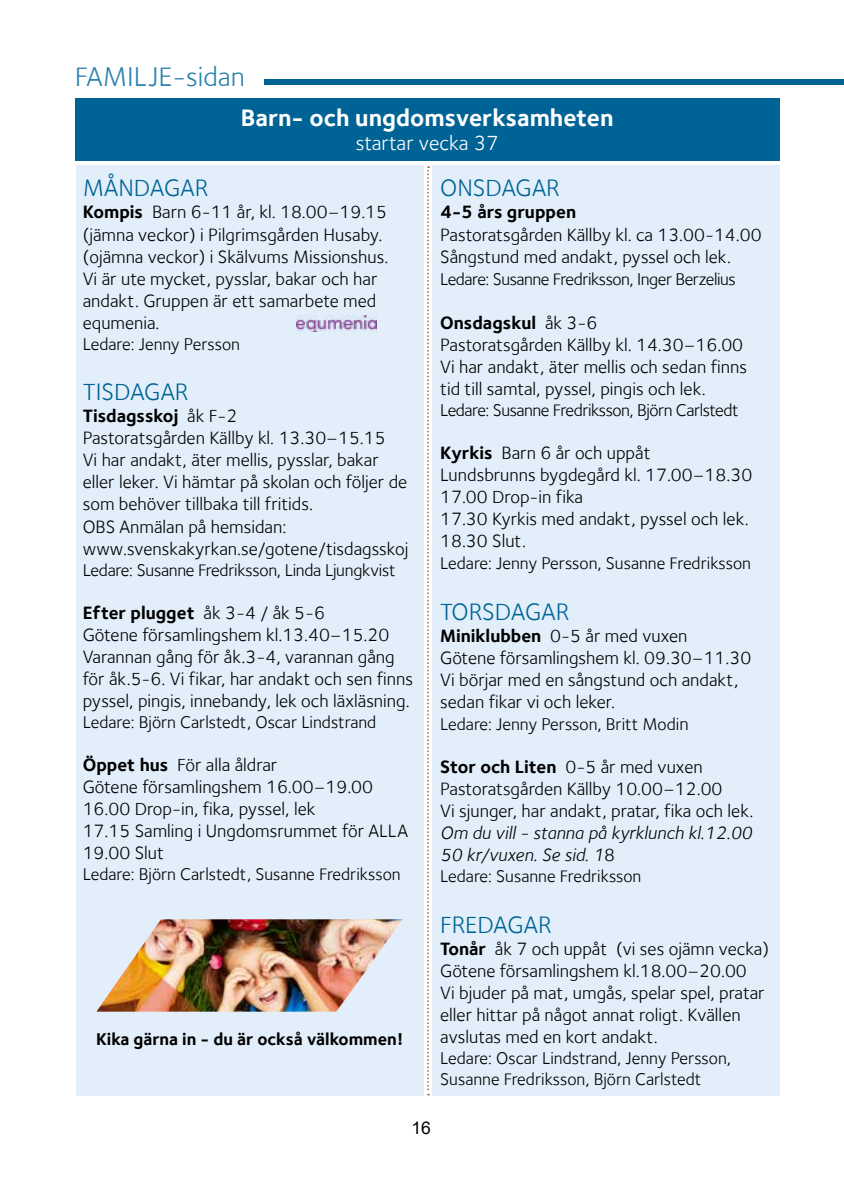
<style>
.page{position:relative;width:844px;height:1191px;background:#fff}
.page>*{position:absolute;margin:0;border:0;box-sizing:border-box;transform-origin:0 0}
.t1{font:28px "Foundry Sterling";color:#2c82ae}
.t2{font:24.5px "Foundry Sterling";color:#006395}
.t3{font:700 24.5px "Foundry Sterling";color:#fff}
.t4{font:21px "Foundry Sterling";color:#fff}
.t5{font:18.38px/22.1px "Foundry Sterling";color:#000}
.t6{font:italic 18.38px/22.1px "Foundry Sterling";color:#000}
.t7{font:700 18.38px "Foundry Sterling";color:#000}
.t8{font:17.5px/21px "Foundry Sterling";color:#000}
.t9{font:17.5px "Foundry Sterling";letter-spacing:-.025em;color:#000}
.t10{font:700 17.5px "Foundry Sterling";color:#000}
.t11{font:17.5px "Arial";color:#000}
.s1{font-weight:700}
.s2{font-size:18.38px}
.s3{font-style:normal}
</style>
<div class="page">
<div style="left:432px;top:165px;width:347px;height:931px;background:#e2effa"></div>
<div style="left:76px;top:165px;width:347px;height:931px;background:#e2effa"></div>
<div style="left:75px;top:98px;width:704px;height:63px;background:#006395"></div>
<img style="left:97px;top:919px;width:305px;height:92px">
<div style="left:264px;top:79px;width:579px;height:6px;background:#006395"></div>
<img style="left:296px;top:315px;width:80px;height:16px">
<svg style="left:427px;top:166px;width:2px;height:929px"></svg>
<h1 class="t1" style="left:75px;top:60px;width:172px">FAMILJE-sidan</h1>
<h2 class="t3" style="left:241px;top:103px;width:374px">Barn- och ungdomsverksamheten</h2>
<p class="t4" style="left:355px;top:131px;width:144px">startar vecka 37</p>
<h2 class="t2" style="left:83px;top:174px;width:127px">MÅNDAGAR</h2>
<p class="t5" style="left:83px;top:201px;width:307px"><span class="s1">Kompis</span> Barn 6-11 år, kl. 18.00–19.15 (jämna veckor) i Pilgrimsgården Husaby. (ojämna veckor) i Skälvums Missionshus.<br>Vi är ute mycket, pysslar, bakar och har andakt. Gruppen är ett samarbete med equmenia.</p>
<p class="t8" style="left:83px;top:333px;width:159px">Ledare: Jenny Persson</p>
<h2 class="t2" style="left:83px;top:378px;width:107px">TISDAGAR</h2>
<p class="t5" style="left:83px;top:405px;width:327px"><span class="s1">Tisdagsskoj</span> åk F-2<br>Pastoratsgården Källby kl. 13.30–15.15<br>Vi har andakt, äter mellis, pysslar, bakar eller leker. Vi hämtar på skolan och följer de som behöver tillbaka till fritids.<br>OBS Anmälan på hemsidan: www.svenskakyrkan.se/gotene/tisdagsskoj</p>
<p class="t8" style="left:83px;top:559px;width:314px">Ledare: Susanne Fredriksson, Linda Ljungkvist</p>
<p class="t5" style="left:83px;top:601px;width:332px"><span class="s1">Efter plugget</span> åk 3-4 / åk 5-6<br>Götene församlingshem kl.13.40–15.20<br>Varannan gång för åk.3-4, varannan gång för åk.5-6. Vi fikar, har andakt och sen finns pyssel, pingis, innebandy, lek och läxläsning.</p>
<p class="t8" style="left:83px;top:711px;width:295px">Ledare: Björn Carlstedt, Oscar Lindstrand</p>
<p class="t5" style="left:83px;top:753px;width:327px"><span class="s1">Öppet hus</span> För alla åldrar<br>Götene församlingshem 16.00–19.00<br>16.00 Drop-in, fika, pyssel, lek<br>17.15 Samling i Ungdomsrummet för ALLA<br>19.00 Slut</p>
<p class="t8" style="left:83px;top:863px;width:319px">Ledare: Björn Carlstedt, Susanne Fredriksson</p>
<p class="t10" style="left:96px;top:1029px;width:309px">Kika gärna in - du är också välkommen!</p>
<h2 class="t2" style="left:440px;top:174px;width:121px">ONSDAGAR</h2>
<p class="t7" style="left:440px;top:201px;width:137px">4-5 års gruppen</p>
<p class="t5" style="left:440px;top:223px;width:323px">Pastoratsgården Källby kl. ca 13.00-14.00<br>Sångstund med andakt, pyssel och lek.</p>
<p class="t9" style="left:440px;top:269px;width:297px">Ledare: Susanne Fredriksson, Inger Berzelius</p>
<p class="t5" style="left:440px;top:311px;width:308px"><span class="s1">Onsdagskul</span> åk 3-6<br>Pastoratsgården Källby kl. 14.30–16.00<br>Vi har andakt, äter mellis och sedan finns tid till samtal, pyssel, pingis och lek.</p>
<p class="t9" style="left:440px;top:400px;width:300px">Ledare: Susanne Fredriksson, Björn Carlstedt</p>
<p class="t5" style="left:440px;top:442px;width:313px"><span class="s1">Kyrkis</span> Barn 6 år och uppåt<br>Lundsbrunns bygdegård kl. 17.00–18.30<br>17.00 Drop-in fika<br>17.30 Kyrkis med andakt, pyssel och lek.<br>18.30 Slut.</p>
<p class="t8" style="left:440px;top:553px;width:312px">Ledare: Jenny Persson, Susanne Fredriksson</p>
<h2 class="t2" style="left:440px;top:597px;width:130px">TORSDAGAR</h2>
<p class="t5" style="left:440px;top:624px;width:312px"><span class="s1">Miniklubben</span> 0-5 år med vuxen<br>Götene församlingshem kl. 09.30–11.30<br>Vi börjar med en sångstund och andakt, sedan fikar vi och leker.</p>
<p class="t8" style="left:440px;top:713px;width:250px">Ledare: Jenny Persson, Britt Modi<span class="s2">n</span></p>
<p class="t5" style="left:440px;top:755px;width:315px"><span class="s1">Stor och Liten</span> 0-5 år med vuxen<br>Pastoratsgården Källby 10.00–12.00<br>Vi sjunger, har andakt, pratar, fika och lek.</p>
<p class="t6" style="left:440px;top:822px;width:313px">Om du vill - stanna på kyrklunch kl.12.00<br>50 kr/vuxen. Se sid. 1<span class="s3">8</span></p>
<p class="t8" style="left:440px;top:866px;width:203px">Ledare: Susanne Fredriksson</p>
<h2 class="t2" style="left:440px;top:910px;width:113px">FREDAGAR</h2>
<p class="t5" style="left:440px;top:937px;width:330px"><span class="s1">Tonår</span> åk 7 och uppåt (vi ses ojämn vecka)<br>Götene församlingshem kl.18.00–20.00<br>Vi bjuder på mat, umgås, spelar spel, pratar eller hittar på något annat roligt. Kvällen avslutas med en kort andakt.</p>
<p class="t8" style="left:440px;top:1047px;width:292px">Ledare: Oscar Lindstrand, Jenny Persson,<br>Susanne Fredriksson, Björn Carlstedt</p>
<p class="t11" style="left:411px;top:1116px;width:21px">16</p>
</div>
